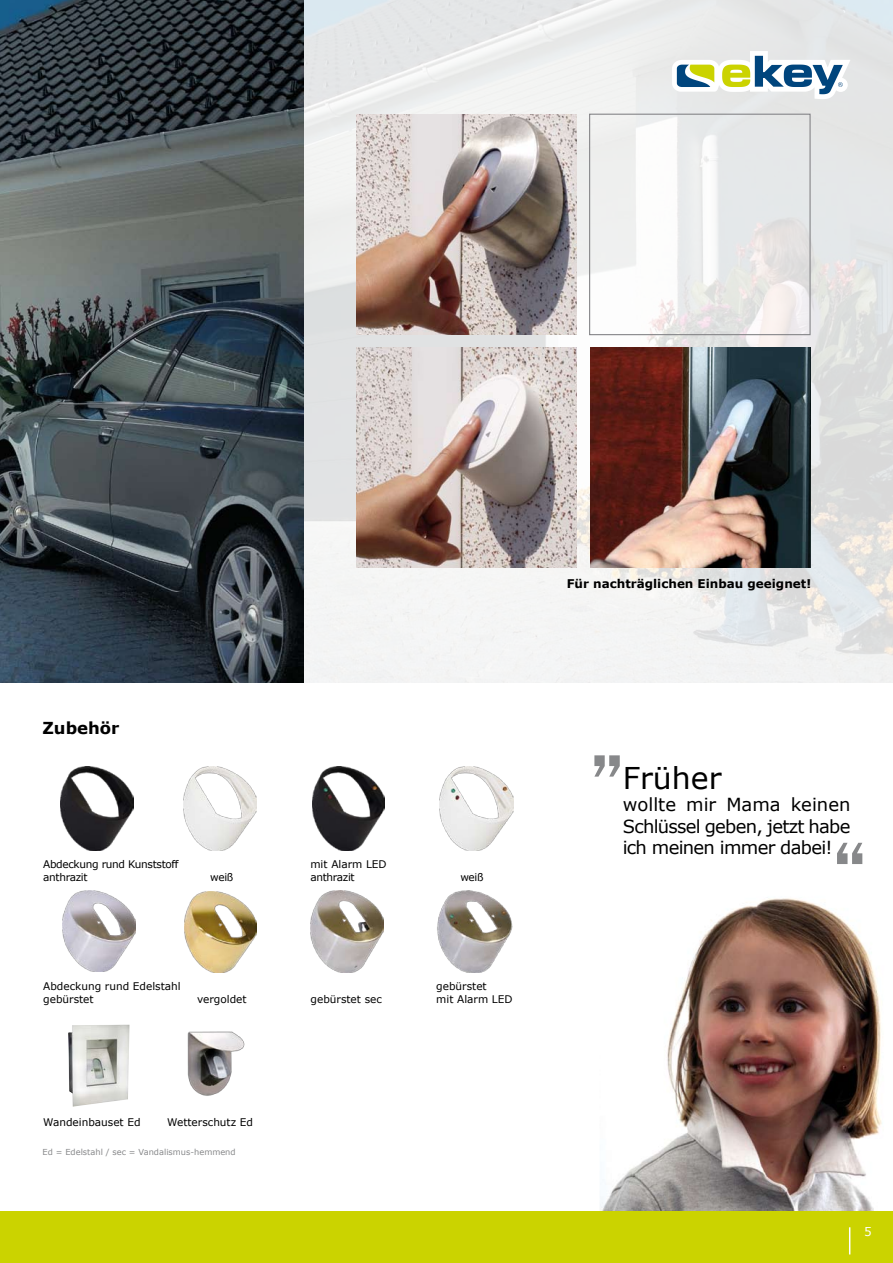
<style>
.page{position:relative;width:893px;height:1263px;background:#fff}
.page>*{position:absolute;margin:0;border:0;box-sizing:border-box;transform-origin:0 0}
.t1{font:600 78px "Franklin Gothic";color:#87888a}
.t2{font:30px "Verdana";color:#000}
.t3{font:18px/21.6px "Verdana";letter-spacing:-.04em;color:#000;text-align:justify}
.t4{font:700 16.5px "Verdana";color:#000}
.t5{font:700 12px "Verdana";color:#000}
.t6{font:12px "Verdana";color:#fff}
.t7{font:10.5px/12.6px "Verdana";color:#000}
.t8{font:10.5px/12.6px "Verdana";letter-spacing:-.03em;color:#000}
.t9{font:8.25px "Verdana";color:#87888a}
</style>
<div class="page">
<img style="left:303px;top:0;width:590px;height:683px">
<img style="left:600px;top:898px;width:293px;height:314px">
<div style="left:0;top:1212px;width:893px;height:51px;background:#cbd300"></div>
<svg style="left:849px;top:1227px;width:1px;height:27px"></svg>
<div style="left:589px;top:114px;width:222px;height:221px;border:1px solid #868689"></div>
<img style="left:356px;top:347px;width:221px;height:221px">
<img style="left:356px;top:114px;width:221px;height:221px">
<img style="left:590px;top:347px;width:221px;height:221px">
<svg style="left:0;top:0;width:303px;height:683px;background:#414a4f"></svg>
<img style="left:68px;top:1025px;width:61px;height:81px">
<img style="left:187px;top:1031px;width:58px;height:65px">
<img style="left:440px;top:766px;width:73px;height:84px">
<img style="left:312px;top:767px;width:73px;height:83px">
<img style="left:183px;top:766px;width:73px;height:84px">
<img style="left:61px;top:767px;width:72px;height:84px">
<img style="left:311px;top:891px;width:72px;height:81px">
<img style="left:185px;top:891px;width:72px;height:81px">
<img style="left:63px;top:891px;width:72px;height:81px">
<img style="left:437px;top:891px;width:76px;height:81px">
<svg style="left:672px;top:51px;width:178px;height:48px"></svg>
<h3 class="t4" style="left:43px;top:718px;width:78px">Zubehör</h3>
<p class="t8" style="left:43px;top:858px;width:137px">Abdeckung rund Kunststoff anthrazit</p>
<p class="t7" style="left:210px;top:870px;width:25px">weiß</p>
<p class="t7" style="left:310px;top:858px;width:78px">mit Alarm LED anthrazit</p>
<p class="t7" style="left:460px;top:870px;width:25px">weiß</p>
<p class="t7" style="left:43px;top:980px;width:139px">Abdeckung rund Edelstahl</p>
<p class="t7" style="left:436px;top:980px;width:52px">gebürstet</p>
<p class="t7" style="left:43px;top:992px;width:52px">gebürstet</p>
<p class="t7" style="left:197px;top:992px;width:51px">vergoldet</p>
<p class="t7" style="left:311px;top:992px;width:73px">gebürstet sec</p>
<p class="t7" style="left:436px;top:992px;width:78px">mit Alarm LED</p>
<p class="t7" style="left:43px;top:1115px;width:99px">Wandeinbauset Ed</p>
<p class="t7" style="left:167px;top:1115px;width:87px">Wetterschutz Ed</p>
<p class="t9" style="left:43px;top:1146px;width:195px">Ed = Edelstahl / sec = Vandalismus-hemmend</p>
<p class="t5" style="left:567px;top:575px;width:246px">Für nachträglichen Einbau geeignet!</p>
<h1 class="t1" style="left:590px;top:692px;width:36px">„</h1>
<h2 class="t2" style="left:623px;top:759px;width:100px">Früher</h2>
<h3 class="t3" style="left:623px;top:793px;width:229px">wollte mir Mama keinen Schlüssel geben, jetzt habe ich meinen immer dabei!</h3>
<h1 class="t1" style="left:833px;top:821px;width:36px">“</h1>
<p class="t6" style="left:864px;top:1224px;width:9px">5</p>
</div>
